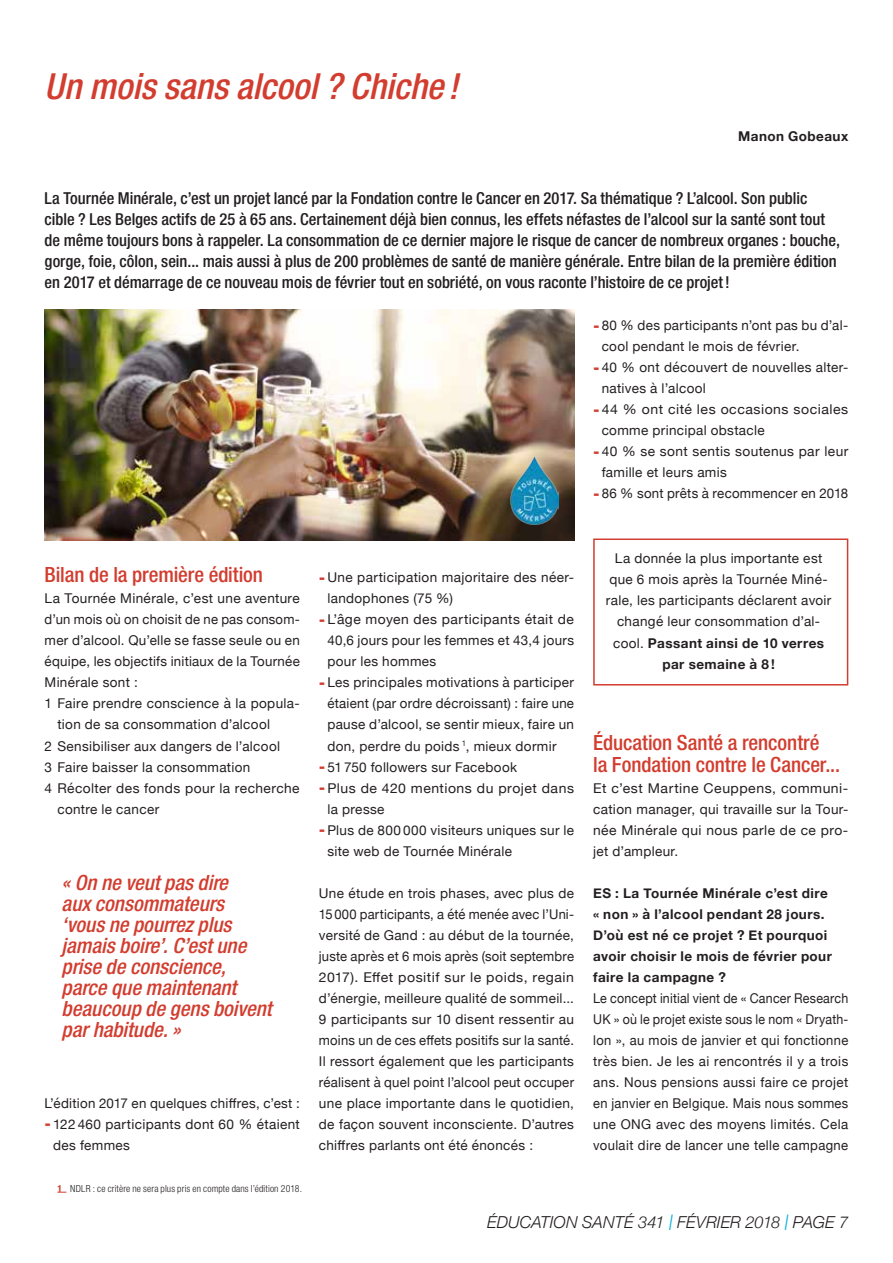
<style>
.page{position:relative;width:893px;height:1263px;background:#fff}
.page>*{position:absolute;margin:0;border:0;box-sizing:border-box;transform-origin:0 0}
.t1{font:italic 500 condensed 36px "Helvetica Neue";color:#d23d2f}
.t2{font:33px "The Sans";color:#d23d2f;scale:.6 1}
.t3{font:italic 500 condensed 21px/21px "Helvetica Neue";color:#d23d2f}
.t4{font:500 condensed 21px/21px "Helvetica Neue";letter-spacing:-.005em;color:#d23d2f}
.t5{font:500 condensed 16.5px/21px "Helvetica Neue";color:#231f20}
.t6{font:italic 300 16.5px "Helvetica Neue";letter-spacing:.005em;color:#231f20}
.t7{font:13.5px/21px "Helvetica Neue";letter-spacing:.025em;color:#231f20}
.t8{font:13.5px/21px "Helvetica Neue";letter-spacing:.025em;color:#231f20;text-align:justify;scale:.92 1}
.t9{font:13.5px/21px "Helvetica Neue";letter-spacing:.025em;color:#231f20;scale:1.04 1}
.t10{font:700 13.5px/21px "Helvetica Neue";letter-spacing:.03em;color:#231f20}
.t11{font:300 condensed 9.75px "Helvetica Neue";letter-spacing:.015em;color:#231f20}
.s1{font-weight:700;color:#d23d2f}
.s2{font-weight:700}
.s3{font-size:21.45px;color:#06b0d5}
</style>
<div class="page">
<div style="left:593px;top:538px;width:255px;height:147px;border:2px solid #d23d2f"></div>
<img style="left:45px;top:309px;width:529px;height:231px">
<img style="left:510px;top:455px;width:49px;height:70px">
<h1 class="t1" style="left:45px;top:65px;width:415px">Un mois sans alcool ? Chiche !</h1>
<p class="t10" style="left:738px;top:126px;width:112px">Manon Gobeaux</p>
<p class="t5" style="left:45px;top:188px;width:797px">La Tournée Minérale, c’est un projet lancé par la Fondation contre le Cancer en 2017. Sa thématique ? L’alcool. Son public cible ? Les Belges actifs de 25 à 65 ans. Certainement déjà bien connus, les effets néfastes de l’alcool sur la santé sont tout de même toujours bons à rappeler. La consommation de ce dernier majore le risque de cancer de nombreux organes : bouche, gorge, foie, côlon, sein... mais aussi à plus de 200 problèmes de santé de manière générale. Entre bilan de la première édition en 2017 et démarrage de ce nouveau mois de février tout en sobriété, on vous raconte l’histoire de ce projet!</p>
<h2 class="t2" style="left:593px;top:296px;width:12px">-</h2>
<p class="t7" style="left:602px;top:316px;width:248px">80 % des participants n’ont pas bu d’al&shy;cool pendant le mois de février.</p>
<h2 class="t2" style="left:593px;top:338px;width:12px">-</h2>
<p class="t7" style="left:602px;top:358px;width:248px">40 % ont découvert de nouvelles alter&shy;natives à l’alcool</p>
<h2 class="t2" style="left:593px;top:380px;width:12px">-</h2>
<p class="t9" style="left:602px;top:400px;width:239px">44 % ont cité les occasions sociales comme principal obstacle</p>
<h2 class="t2" style="left:593px;top:422px;width:12px">-</h2>
<p class="t7" style="left:602px;top:442px;width:248px">40 % se sont sentis soutenus par leur famille et leurs amis</p>
<h2 class="t2" style="left:593px;top:464px;width:12px">-</h2>
<p class="t7" style="left:602px;top:484px;width:248px">86 % sont prêts à recommencer en 2018</p>
<h3 class="t4" style="left:45px;top:564px;width:220px">Bilan de la première édition</h3>
<p class="t7" style="left:45px;top:589px;width:257px">La Tournée Minérale, c’est une aventure</p>
<p class="t7" style="left:45px;top:610px;width:257px">d’un mois où on choisit de ne pas consom-</p>
<p class="t7" style="left:45px;top:631px;width:257px">mer d’alcool. Qu’elle se fasse seule ou en</p>
<p class="t7" style="left:45px;top:652px;width:257px">équipe, les objectifs initiaux de la Tournée</p>
<p class="t7" style="left:45px;top:673px;width:95px">Minérale sont :</p>
<p class="t7" style="left:45px;top:694px;width:257px">1 Faire prendre conscience à la popula-</p>
<p class="t7" style="left:57px;top:715px;width:214px">tion de sa consommation d’alcool</p>
<p class="t7" style="left:45px;top:736px;width:237px">2 Sensibiliser aux dangers de l’alcool</p>
<p class="t7" style="left:45px;top:757px;width:207px">3 Faire baisser la consommation</p>
<p class="t7" style="left:45px;top:778px;width:256px">4 Récolter des fonds pour la recherche</p>
<p class="t7" style="left:57px;top:799px;width:103px">contre le cancer</p>
<h3 class="t3" style="left:62px;top:872px;width:211px">« On ne veut pas dire<br>aux consommateurs ‘vous ne pourrez plus jamais boire’. C’est une prise de conscience, parce que maintenant beaucoup de gens boivent par habitude. »</h3>
<p class="t7" style="left:45px;top:1093px;width:257px">L’édition 2017 en quelques chiffres, c’est :</p>
<h2 class="t2" style="left:45px;top:1094px;width:12px">-</h2>
<p class="t7" style="left:53px;top:1114px;width:248px">122 460 participants dont 60 % étaient des femmes</p>
<p class="t11" style="left:57px;top:1182px;width:246px"><span class="s1">1</span> NDLR : ce critère ne sera plus pris en compte dans l’édition 2018.</p>
<h2 class="t2" style="left:319px;top:548px;width:12px">-</h2>
<p class="t7" style="left:327px;top:568px;width:245px">Une participation majoritaire des néer-- landophones (75 %)</p>
<h2 class="t2" style="left:319px;top:590px;width:12px">-</h2>
<p class="t7" style="left:327px;top:610px;width:248px;text-align:justify">L’âge moyen des participants était de 40,6 jours pour les femmes et 43,4 jours pour les hommes</p>
<h2 class="t2" style="left:319px;top:653px;width:12px">-</h2>
<p class="t7" style="left:327px;top:673px;width:248px;text-align:justify">Les principales motivations à participer étaient (par ordre décroissant) : faire une pause d’alcool, se sentir mieux, faire un don, perdre du poids <sup>1</sup>, mieux dormir</p>
<h2 class="t2" style="left:319px;top:737px;width:12px">-</h2>
<p class="t7" style="left:327px;top:757px;width:191px">51 750 followers sur Facebook</p>
<h2 class="t2" style="left:319px;top:758px;width:12px">-</h2>
<p class="t9" style="left:327px;top:778px;width:239px">Plus de 420 mentions du projet dans la presse</p>
<h2 class="t2" style="left:319px;top:800px;width:12px">-</h2>
<p class="t7" style="left:327px;top:820px;width:248px">Plus de 800 000 visiteurs uniques sur le site web de Tournée Minérale</p>
<p class="t7" style="left:319px;top:883px;width:257px;text-align:justify">Une étude en trois phases, avec plus de 15000 participants, a été menée avec l’Uni&shy;versité de Gand : au début de la tournée, juste après et 6 mois après (soit septembre 2017). Effet positif sur le poids, regain d’énergie, meilleure qualité de sommeil...<br>9 participants sur 10 disent ressentir au moins un de ces effets positifs sur la santé.<br>Il ressort également que les participants réalisent à quel point l’alcool peut occuper une place importante dans le quotidien, de façon souvent inconsciente. D’autres chiffres parlants ont été énoncés :</p>
<p class="t7" style="left:606px;top:549px;width:227px;text-align:center">La donnée la plus importante est que 6 mois après la Tournée Miné&shy;rale, les participants déclarent avoir changé leur consommation d’al&shy;cool. <span class="s2">Passant ainsi de 10 verres par semaine à 8 !</span></p>
<h3 class="t4" style="left:593px;top:732px;width:248px">Éducation Santé a rencontré<br>la Fondation contre le Cancer...</h3>
<p class="t9" style="left:593px;top:778px;width:247px;text-align:justify">Et c’est Martine Ceuppens, communi&shy;cation manager, qui travaille sur la Tour&shy;née Minérale qui nous parle de ce pro&shy;jet d’ampleur.</p>
<p class="t10" style="left:593px;top:882px;width:240px">ES : La Tournée Minérale c’est dire « non » à l’alcool pendant 28 jours.<br>D’où est né ce projet ? Et pourquoi avoir choisir le mois de février pour faire la campagne ?</p>
<p class="t8" style="left:593px;top:988px;width:279px">Le concept initial vient de « Cancer Research UK » où le projet existe sous le nom « Dryath&shy;lon », au mois de janvier et qui fonctionne très bien. Je les ai rencontrés il y a trois ans. Nous pensions aussi faire ce projet en janvier en Belgique. Mais nous sommes une ONG avec des moyens limités. Cela voulait dire de lancer une telle campagne</p>
<p class="t6" style="left:487px;top:1209px;width:363px">ÉDUCATION SANTÉ 341 <span class="s3">I</span> FÉVRIER 2018 <span class="s3">I</span> PAGE 7</p>
</div>
